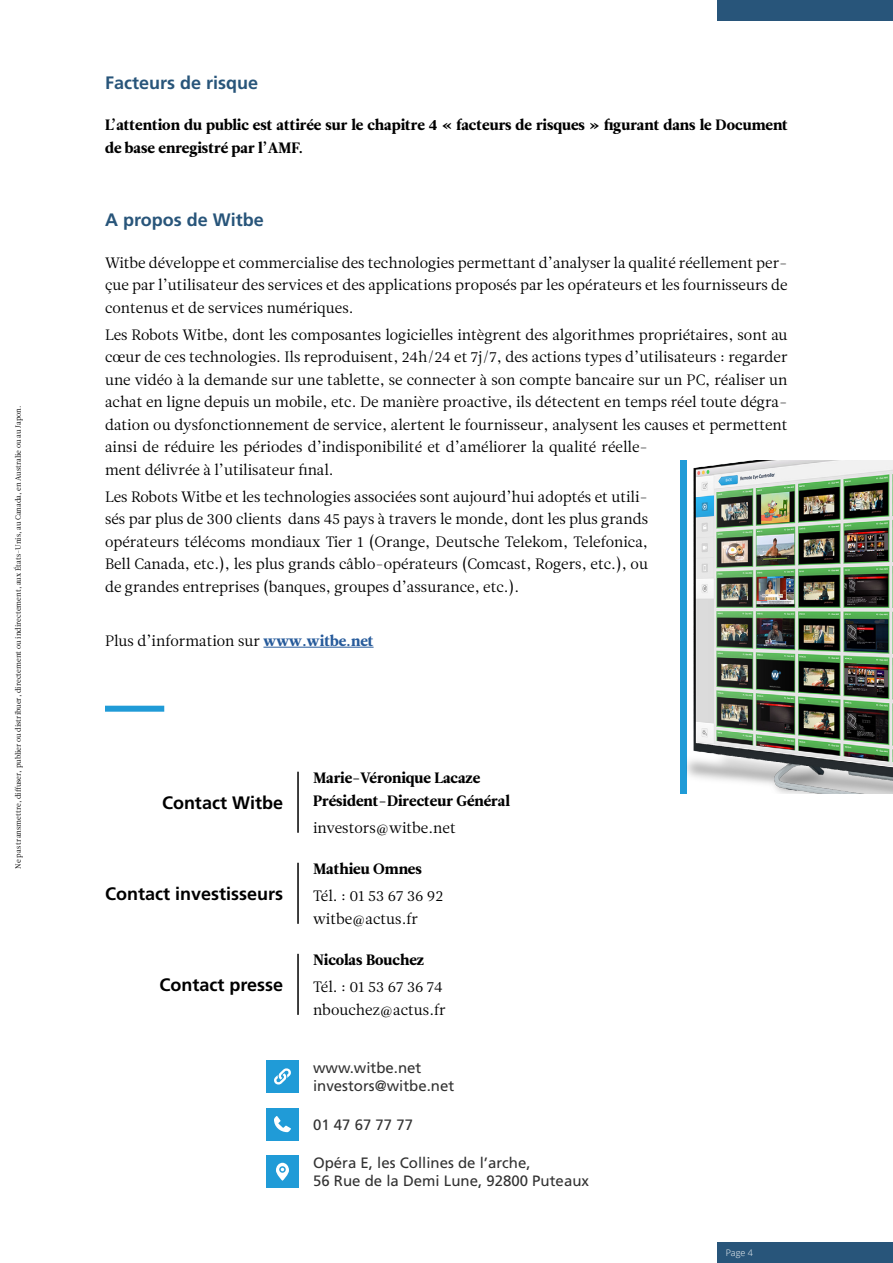
<style>
.page{position:relative;width:893px;height:1263px;background:#fff}
.page>*{position:absolute;margin:0;border:0;box-sizing:border-box;transform-origin:0 0}
.t1{font:700 18px "Frutiger LT Std";color:#000}
.t2{font:700 18px "Frutiger LT Std";color:#28557a}
.t3{font:15px/22.5px "Leitura News Roman 1";color:#000}
.t4{font:15px/22.5px "Leitura News Roman 4";color:#000}
.t5{font:15px/18px "Frutiger LT Std";color:#323232}
.t6{font:300 9px "Open Sans";color:#fff}
.t7{font:7.5px "Leitura News Roman 1";color:#000}
.s1{font-family:"Leitura News Roman 4";color:#275b9b}
</style>
<div class="page">
<hr style="left:263px;top:647px;width:111px;height:1px;background:#275b9b">
<div style="left:718px;top:1242px;width:175px;height:21px;background:#28557a"></div>
<div style="left:718px;top:0;width:175px;height:21px;background:#28557a"></div>
<hr style="left:297px;top:772px;width:2px;height:61px;background:#000">
<hr style="left:297px;top:863px;width:2px;height:61px;background:#000">
<hr style="left:297px;top:954px;width:2px;height:61px;background:#000">
<div style="left:266px;top:1060px;width:33px;height:33px;background:#209bd7"></div>
<svg style="left:274px;top:1068px;width:17px;height:17px"></svg>
<div style="left:266px;top:1108px;width:33px;height:32px;background:#209bd7"></div>
<svg style="left:274px;top:1116px;width:17px;height:16px"></svg>
<div style="left:266px;top:1155px;width:33px;height:33px;background:#209bd7"></div>
<svg style="left:276px;top:1163px;width:13px;height:17px"></svg>
<div style="left:105px;top:706px;width:59px;height:6px;background:#209bd7"></div>
<div style="left:680px;top:461px;width:6px;height:333px;background:#209bd7"></div>
<img style="left:686px;top:461px;width:207px;height:333px">
<p class="t7" style="left:14px;top:868px;width:464px;rotate:-90deg">Ne pas transmettre, diffuser, publier ou distribuer, directement ou indirectement, aux États-Unis, au Canada, en Australie ou au Japon.</p>
<p class="t2" style="left:105px;top:72px;width:155px">Facteurs de risque</p>
<p class="t4" style="left:105px;top:114px;width:684px">L’attention du public est attirée sur le chapitre 4 « facteurs de risques » figurant dans le Document de base enregistré par l’AMF.</p>
<p class="t2" style="left:105px;top:209px;width:160px">A propos de Witbe</p>
<p class="t3" style="left:105px;top:251px;width:684px;text-align:justify">Witbe développe et commercialise des technologies permettant d’analyser la qualité réellement per&shy;çue par l’utilisateur des services et des applications proposés par les opérateurs et les fournisseurs de contenus et de services numériques.</p>
<p class="t3" style="left:105px;top:323px;width:684px">Les Robots Witbe, dont les composantes logicielles intègrent des algorithmes propriétaires, sont au cœur de ces technologies. Ils reproduisent, 24h/24 et 7j/7, des actions types d’utilisateurs : regarder une vidéo à la demande sur une tablette, se connecter à son compte bancaire sur un PC, réaliser un achat en ligne depuis un mobile, etc. De manière proactive, ils détectent en temps réel toute dégra&shy;dation ou dysfonctionnement de service, alertent le fournisseur, analysent les causes et permettent ainsi de réduire les périodes d’indisponibilité et d’améliorer la qualité réelle-<br>ment délivrée à l’utilisateur final.</p>
<p class="t3" style="left:105px;top:485px;width:545px;text-align:justify">Les Robots Witbe et les technologies associées sont aujourd’hui adoptés et utili&shy;sés par plus de 300 clients dans 45 pays à travers le monde, dont les plus grands opérateurs télécoms mondiaux Tier 1 (Orange, Deutsche Telekom, Telefonica, Bell Canada, etc.), les plus grands câblo-opérateurs (Comcast, Rogers, etc.), ou de grandes entreprises (banques, groupes d’assurance, etc.).</p>
<p class="t3" style="left:105px;top:629px;width:270px">Plus d’information sur <span class="s1">www.witbe.net</span></p>
<p class="t1" style="left:162px;top:792px;width:123px">Contact Witbe</p>
<p class="t1" style="left:105px;top:883px;width:180px">Contact investisseurs</p>
<p class="t1" style="left:159px;top:974px;width:125px">Contact presse</p>
<p class="t4" style="left:313px;top:767px;width:198px">Marie-Véronique Lacaze<br>Président-Directeur Général</p>
<p class="t3" style="left:313px;top:816px;width:144px">investors@witbe.net</p>
<p class="t4" style="left:313px;top:858px;width:110px">Mathieu Omnes</p>
<p class="t3" style="left:313px;top:885px;width:132px">Tél. : 01 53 67 36 92 witbe@actus.fr</p>
<p class="t4" style="left:313px;top:949px;width:113px">Nicolas Bouchez</p>
<p class="t3" style="left:313px;top:976px;width:134px">Tél. : 01 53 67 36 74 nbouchez@actus.fr</p>
<p class="t5" style="left:313px;top:1059px;width:143px">www.witbe.net investors@witbe.net</p>
<p class="t5" style="left:313px;top:1115px;width:102px">01 47 67 77 77</p>
<p class="t5" style="left:313px;top:1154px;width:277px">Opéra E, les Collines de l’arche,<br>56 Rue de la Demi Lune, 92800 Puteaux</p>
<p class="t6" style="left:726px;top:1246px;width:29px">Page 4</p>
</div>
